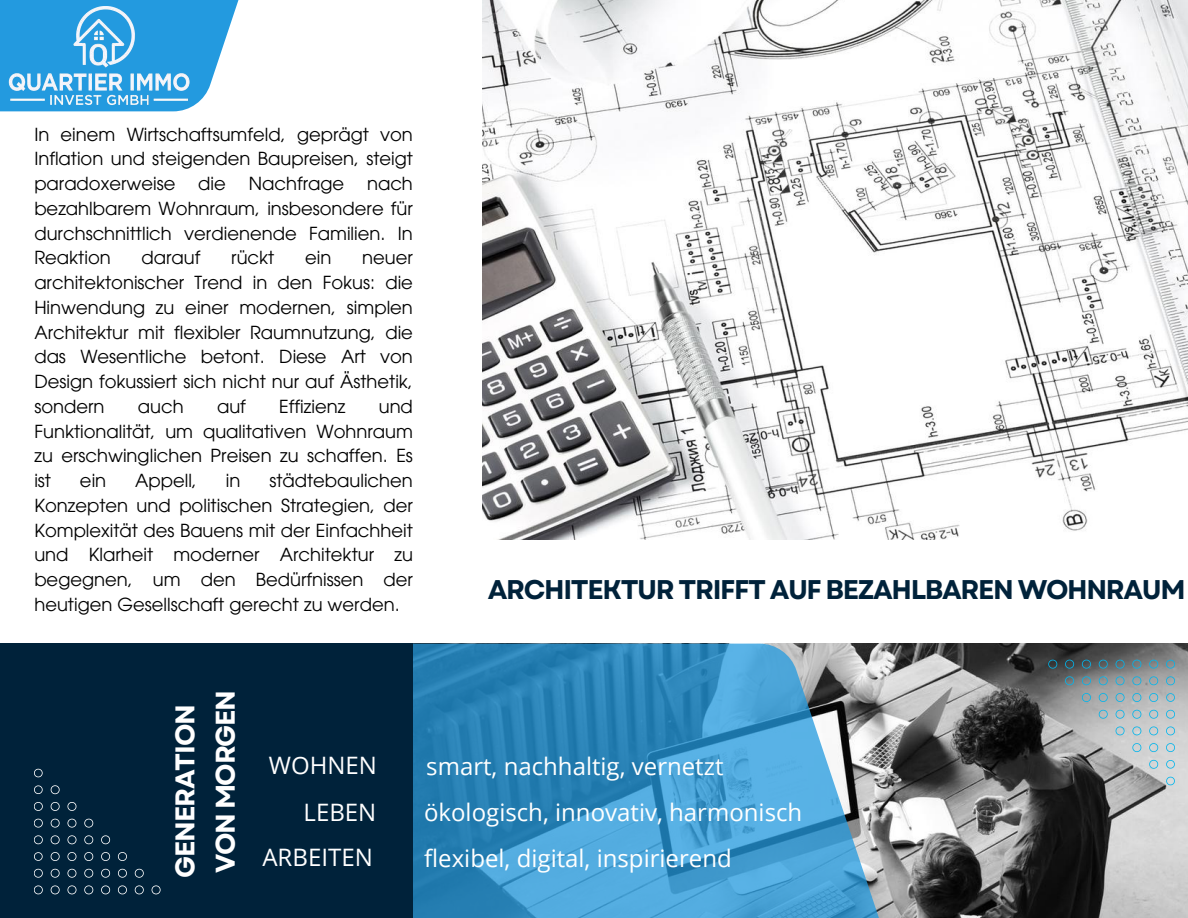
<style>
.page{position:relative;width:1188px;height:918px;background:#fff}
.page>*{position:absolute;margin:0;border:0;box-sizing:border-box;transform-origin:0 0}
.t1{font:700 27px "Garet";letter-spacing:-.05em;color:#00223a}
.t2{font:700 27px/40.5px "Garet";letter-spacing:-.045em;color:#fff}
.t3{font:24px/46.3px "Open Sans";color:#fff;text-align:right}
.t4{font:18px/24.8px "ITC Avant Garde Pro";color:#000;text-align:justify}
</style>
<div class="page">
<img style="left:882px;top:644px;width:306px;height:274px">
<svg style="left:413px;top:644px;width:469px;height:274px;background:#4394c3"></svg>
<svg style="left:0;top:0;width:239px;height:111px;fill:#239adf"></svg>
<div style="left:0;top:644px;width:413px;height:274px;background:#00223a"></div>
<svg style="left:1166px;top:660px;width:8px;height:9px"></svg>
<svg style="left:1166px;top:676px;width:8px;height:9px"></svg>
<svg style="left:1166px;top:693px;width:8px;height:9px"></svg>
<svg style="left:1166px;top:710px;width:8px;height:9px"></svg>
<svg style="left:1166px;top:726px;width:8px;height:9px"></svg>
<svg style="left:1166px;top:743px;width:8px;height:9px"></svg>
<svg style="left:1166px;top:760px;width:8px;height:9px"></svg>
<svg style="left:1166px;top:777px;width:8px;height:8px"></svg>
<svg style="left:1048px;top:660px;width:9px;height:9px"></svg>
<svg style="left:1065px;top:660px;width:9px;height:9px"></svg>
<svg style="left:1082px;top:660px;width:9px;height:9px"></svg>
<svg style="left:1099px;top:660px;width:9px;height:9px"></svg>
<svg style="left:1116px;top:660px;width:9px;height:9px"></svg>
<svg style="left:1132px;top:660px;width:9px;height:9px"></svg>
<svg style="left:1132px;top:676px;width:9px;height:9px"></svg>
<svg style="left:1132px;top:693px;width:9px;height:9px"></svg>
<svg style="left:1116px;top:693px;width:9px;height:9px"></svg>
<svg style="left:1099px;top:693px;width:9px;height:9px"></svg>
<svg style="left:1099px;top:710px;width:9px;height:9px"></svg>
<svg style="left:1082px;top:693px;width:9px;height:9px"></svg>
<svg style="left:1132px;top:710px;width:9px;height:9px"></svg>
<svg style="left:1116px;top:710px;width:9px;height:9px"></svg>
<svg style="left:1132px;top:726px;width:9px;height:9px"></svg>
<svg style="left:1116px;top:726px;width:9px;height:9px"></svg>
<svg style="left:1132px;top:743px;width:9px;height:9px"></svg>
<svg style="left:1116px;top:676px;width:9px;height:9px"></svg>
<svg style="left:1099px;top:676px;width:9px;height:9px"></svg>
<svg style="left:1082px;top:676px;width:9px;height:9px"></svg>
<svg style="left:1065px;top:676px;width:9px;height:9px"></svg>
<svg style="left:1149px;top:660px;width:9px;height:9px"></svg>
<svg style="left:1149px;top:676px;width:9px;height:9px"></svg>
<svg style="left:1149px;top:693px;width:9px;height:9px"></svg>
<svg style="left:1149px;top:710px;width:9px;height:9px"></svg>
<svg style="left:1149px;top:726px;width:9px;height:9px"></svg>
<svg style="left:1149px;top:743px;width:9px;height:9px"></svg>
<svg style="left:1149px;top:760px;width:9px;height:9px"></svg>
<img style="left:7px;top:7px;width:191px;height:105px">
<svg style="left:34px;top:885px;width:9px;height:9px"></svg>
<svg style="left:34px;top:869px;width:9px;height:9px"></svg>
<svg style="left:34px;top:852px;width:9px;height:9px"></svg>
<svg style="left:34px;top:835px;width:9px;height:9px"></svg>
<svg style="left:34px;top:819px;width:9px;height:9px"></svg>
<svg style="left:34px;top:802px;width:9px;height:9px"></svg>
<svg style="left:34px;top:785px;width:9px;height:9px"></svg>
<svg style="left:34px;top:769px;width:9px;height:8px"></svg>
<svg style="left:152px;top:885px;width:9px;height:9px"></svg>
<svg style="left:135px;top:885px;width:9px;height:9px"></svg>
<svg style="left:118px;top:885px;width:9px;height:9px"></svg>
<svg style="left:101px;top:885px;width:9px;height:9px"></svg>
<svg style="left:84px;top:885px;width:9px;height:9px"></svg>
<svg style="left:67px;top:885px;width:9px;height:9px"></svg>
<svg style="left:67px;top:869px;width:9px;height:9px"></svg>
<svg style="left:67px;top:852px;width:9px;height:9px"></svg>
<svg style="left:84px;top:852px;width:9px;height:9px"></svg>
<svg style="left:101px;top:852px;width:9px;height:9px"></svg>
<svg style="left:101px;top:835px;width:9px;height:9px"></svg>
<svg style="left:118px;top:852px;width:9px;height:9px"></svg>
<svg style="left:67px;top:835px;width:9px;height:9px"></svg>
<svg style="left:84px;top:835px;width:9px;height:9px"></svg>
<svg style="left:67px;top:819px;width:9px;height:9px"></svg>
<svg style="left:84px;top:819px;width:9px;height:9px"></svg>
<svg style="left:67px;top:802px;width:9px;height:9px"></svg>
<svg style="left:84px;top:869px;width:9px;height:9px"></svg>
<svg style="left:101px;top:869px;width:9px;height:9px"></svg>
<svg style="left:118px;top:869px;width:9px;height:9px"></svg>
<svg style="left:135px;top:869px;width:9px;height:9px"></svg>
<svg style="left:51px;top:885px;width:9px;height:9px"></svg>
<svg style="left:51px;top:869px;width:9px;height:9px"></svg>
<svg style="left:51px;top:852px;width:9px;height:9px"></svg>
<svg style="left:51px;top:835px;width:9px;height:9px"></svg>
<svg style="left:51px;top:819px;width:9px;height:9px"></svg>
<svg style="left:51px;top:802px;width:9px;height:9px"></svg>
<svg style="left:51px;top:785px;width:9px;height:9px"></svg>
<img style="left:483px;top:0;width:705px;height:540px">
<p class="t4" style="left:34px;top:124px;width:380px">In einem Wirtschaftsumfeld, geprägt von Inflation und steigenden Baupreisen, steigt paradoxerweise</p>
<p class="t4" style="left:198px;top:173px;width:29px">die</p>
<p class="t4" style="left:249px;top:173px;width:97px">Nachfrage</p>
<p class="t4" style="left:34px;top:173px;width:380px;text-indent:333px">nach bezahlbarem Wohnraum, insbesondere für durchschnittlich verdienende Familien. In Reaktion</p>
<p class="t4" style="left:142px;top:248px;width:60px">darauf</p>
<p class="t4" style="left:231px;top:248px;width:45px">rückt</p>
<p class="t4" style="left:305px;top:248px;width:28px">ein</p>
<p class="t4" style="left:34px;top:248px;width:380px;text-indent:328px">neuer architektonischer Trend in den Fokus: die Hinwendung zu einer modernen, simplen Architektur mit flexibler Raumnutzung, die das Wesentliche betont. Diese Art von Design fokussiert sich nicht nur auf Ästhetik, sondern</p>
<p class="t4" style="left:138px;top:396px;width:47px">auch</p>
<p class="t4" style="left:217px;top:396px;width:30px">auf</p>
<p class="t4" style="left:279px;top:396px;width:68px">Effizienz</p>
<p class="t4" style="left:34px;top:396px;width:380px;text-indent:344px">und Funktionalität, um qualitativen Wohnraum zu erschwinglichen Preisen zu schaffen. Es ist</p>
<p class="t4" style="left:34px;top:470px;width:380px;text-indent:235px">städtebaulichen Konzepten und politischen Strategien, der Komplexität des Bauens mit der Einfachheit und Klarheit moderner Architektur zu begegnen, um den Bedürfnissen der heutigen Gesellschaft gerecht zu werden.</p>
<p class="t4" style="left:80px;top:470px;width:28px">ein</p>
<p class="t4" style="left:135px;top:470px;width:63px">Appell,</p>
<p class="t4" style="left:226px;top:470px;width:16px">in</p>
<p class="t1" style="left:488px;top:570px;width:699px">ARCHITEKTUR TRIFFT AUF BEZAHLBAREN WOHNRAUM</p>
<p class="t2" style="left:165px;top:878px;width:189px;rotate:-90deg">GENERATION<br>VON MORGEN</p>
<p class="t3" style="left:262px;top:741px;width:116px">WOHNEN<br>LEBEN<br>ARBEITEN</p>
<p class="t3" style="left:424px;top:743px;width:380px;line-height:45.9px;text-align:left">smart, nachhaltig, vernetzt ökologisch, innovativ, harmonisch flexibel, digital, inspirierend</p>
</div>
